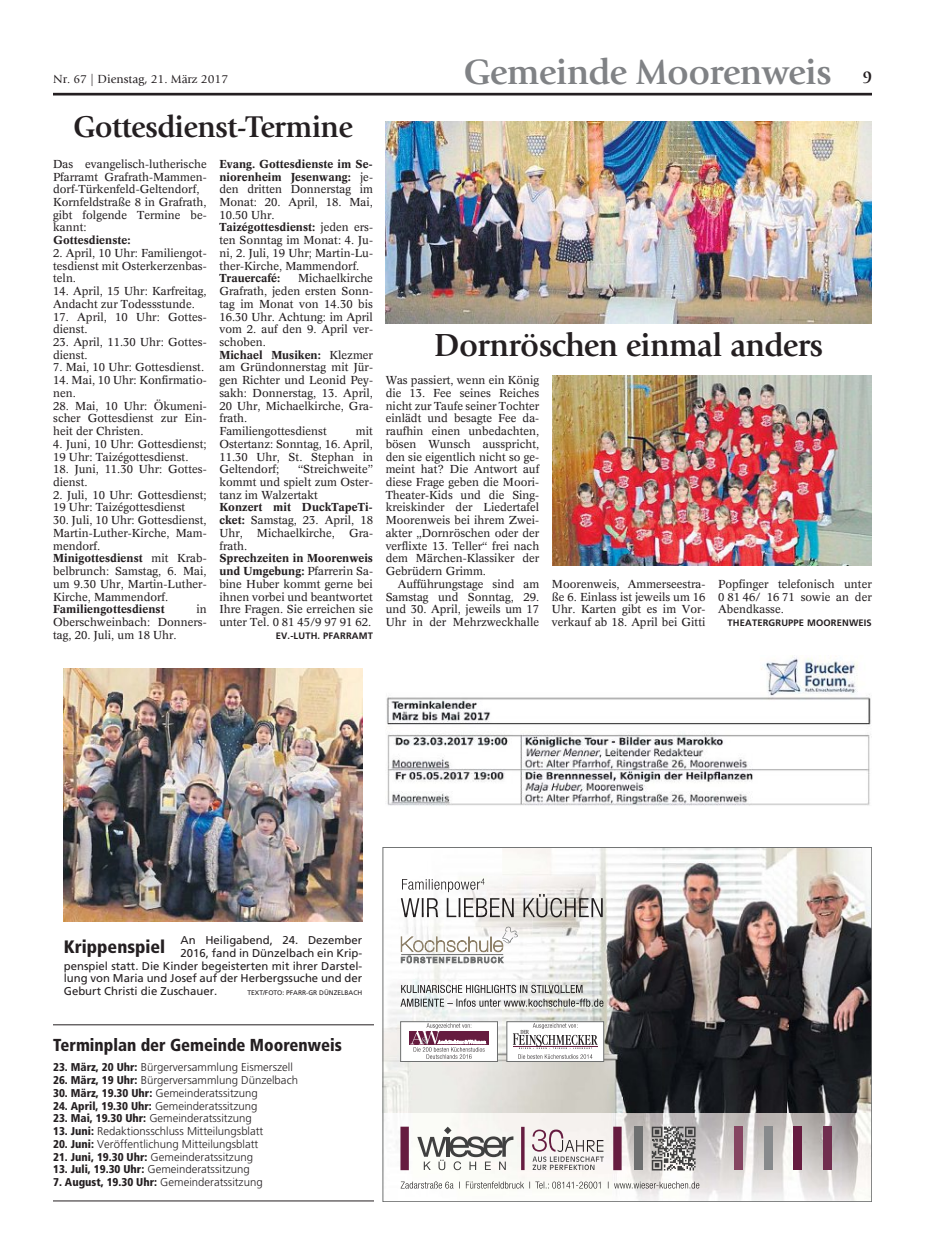
<style>
.page{position:relative;width:925px;height:1255px;background:#fff}
.page>*{position:absolute;margin:0;border:0;box-sizing:border-box;transform-origin:0 0}
.t1{font:700 36.62px "Giovanni";letter-spacing:-.02em;color:#808285}
.t2{font:700 33.25px "Giovanni";letter-spacing:-.02em;color:#241f21;scale:.96 1}
.t3{font:700 31.25px "Giovanni";letter-spacing:-.02em;color:#241f21;scale:.96 1}
.t4{font:900 condensed 18px "Frutiger";color:#241f21}
.t5{font:900 condensed 17.38px "Frutiger";color:#241f21;scale:.96 1}
.t6{font:12.25px "Giovanni";color:#241f21}
.t7{font:11.38px/12.8px "Concorde";color:#241f21;text-align:justify}
.t8{font:300 11.38px "Frutiger";color:#241f21}
.t9{font:11.38px "Frutiger";color:#241f21}
.t10{font:700 11.38px "Concorde";color:#241f21}
.t11{font:700 9.38px "Frutiger";letter-spacing:.015em;color:#241f21}
.t12{font:6.62px "Frutiger";color:#241f21}
.s1{font-weight:700}
.s2{font-size:18px;color:#241f21}
.s3{font-weight:900;font-stretch:condensed}
</style>
<div class="page">
<hr style="left:54px;top:93px;width:818px;height:2px;background:#241f21">
<img style="left:386px;top:655px;width:485px;height:151px">
<hr style="left:53px;top:1024px;width:320px;height:1px;background:#241f21">
<hr style="left:53px;top:1200px;width:320px;height:1px;background:#241f21">
<img style="left:64px;top:668px;width:298px;height:253px">
<img style="left:386px;top:121px;width:486px;height:202px">
<img style="left:552px;top:375px;width:320px;height:190px">
<img style="left:385px;top:849px;width:485px;height:350px">
<img style="left:401px;top:894px;width:202px;height:23px">
<img style="left:402px;top:879px;width:78px;height:13px">
<svg style="left:481px;top:878px;width:3px;height:6px"></svg>
<img style="left:401px;top:984px;width:181px;height:9px">
<img style="left:400px;top:998px;width:101px;height:8px">
<img style="left:504px;top:998px;width:93px;height:8px">
<img style="left:385px;top:912px;width:147px;height:66px">
<img style="left:404px;top:912px;width:128px;height:5px">
<svg style="left:401px;top:926px;width:117px;height:37px"></svg>
<img style="left:582px;top:1181px;width:117px;height:7px">
<img style="left:401px;top:1181px;width:47px;height:7px">
<div style="left:635px;top:1126px;width:8px;height:44px;background:#6e7070"></div>
<svg style="left:400px;top:1126px;width:221px;height:44px"></svg>
<div style="left:823px;top:1126px;width:8px;height:44px;background:#702e4f"></div>
<div style="left:793px;top:1126px;width:9px;height:44px;background:#661c40"></div>
<div style="left:764px;top:1126px;width:8px;height:44px;background:#878a8c"></div>
<div style="left:734px;top:1126px;width:9px;height:44px;background:#854561"></div>
<svg style="left:652px;top:1126px;width:43px;height:44px;background:#8d8c8b"></svg>
<div style="left:401px;top:1021px;width:96px;height:40px;background:#fff"></div>
<div style="left:400px;top:1021px;width:98px;height:40px;border:1px solid #6e7070"></div>
<div style="left:507px;top:1021px;width:96px;height:40px;background:#fff"></div>
<div style="left:507px;top:1021px;width:97px;height:40px;border:1px solid #6e7070"></div>
<svg style="left:518px;top:1054px;width:74px;height:4px"></svg>
<div style="left:409px;top:1030px;width:80px;height:14px;background:#661c40"></div>
<svg style="left:410px;top:1023px;width:76px;height:35px"></svg>
<svg style="left:513px;top:1023px;width:85px;height:25px"></svg>
<p class="t6" style="left:53px;top:74px;width:177px">Nr. 67 | Dienstag, 21. März 2017</p>
<h3 class="t3" style="left:73px;top:108px;width:293px">Gottesdienst-Termine</h3>
<p class="t7" style="left:53px;top:158px;width:155px;text-align:left">Das evangelisch-lutherische<br>Pfarramt Grafrath-Mammen&shy;dorf-Türkenfeld-Geltendorf,<br>Kornfeldstraße 8 in Grafrath, gibt folgende Termine be&shy;kannt:</p>
<p class="t10" style="left:53px;top:235px;width:79px">Gottesdienste:</p>
<p class="t7" style="left:53px;top:247px;width:155px">2. April, 10 Uhr: Familiengot&shy;tesdienst mit Osterkerzenbas&shy;teln.</p>
<p class="t7" style="left:53px;top:286px;width:155px">14. April, 15 Uhr: Karfreitag,<br>Andacht zur Todessstunde.</p>
<p class="t7" style="left:53px;top:311px;width:155px">17. April, 10 Uhr: Gottes&shy;dienst.</p>
<p class="t7" style="left:53px;top:337px;width:155px">23. April, 11.30 Uhr: Gottes&shy;dienst.</p>
<p class="t7" style="left:53px;top:362px;width:152px">7. Mai, 10 Uhr: Gottesdienst.</p>
<p class="t7" style="left:53px;top:375px;width:155px">14. Mai, 10 Uhr: Konfirmatio&shy;nen.</p>
<p class="t7" style="left:53px;top:400px;width:155px">28. Mai, 10 Uhr: Ökumeni&shy;scher Gottesdienst zur Ein&shy;heit der Christen.</p>
<p class="t7" style="left:53px;top:438px;width:155px">4. Juni, 10 Uhr: Gottesdienst;<br>19 Uhr: Taizégottesdienst.</p>
<p class="t7" style="left:53px;top:464px;width:155px">18. Juni, 11.30 Uhr: Gottes&shy;dienst.</p>
<p class="t7" style="left:53px;top:489px;width:155px">2. Juli, 10 Uhr: Gottesdienst;<br>19 Uhr: Taizégottesdienst</p>
<p class="t7" style="left:53px;top:515px;width:155px;text-align:left">30. Juli, 10 Uhr: Gottesdienst,<br>Martin-Luther-Kirche, Mam&shy;mendorf.<br><span class="s1">Minigottesdienst</span> mit Krab&shy;belbrunch: Samstag, 6. Mai, um 9.30 Uhr, Martin-Luther-<br>Kirche, Mammendorf.</p>
<p class="t10" style="left:53px;top:604px;width:113px">Familiengottesdienst</p>
<p class="t7" style="left:219px;top:158px;width:155px;text-align:left"><span class="s1">Evang. Gottesdienste im Se&shy;niorenheim Jesenwang:</span> je&shy;den dritten Donnerstag im<br>Monat: 20. April, 18. Mai,<br>10.50 Uhr.<br><span class="s1">Taizégottesdienst:</span> jeden ers&shy;ten Sonntag im Monat: 4. Ju&shy;ni, 2. Juli, 19 Uhr; Martin-Lu&shy;ther-Kirche, Mammendorf.</p>
<p class="t10" style="left:219px;top:273px;width:62px">Trauercafé:</p>
<p class="t7" style="left:219px;top:273px;width:155px;text-align:left;text-indent:79px">Michaelkirche<br>Grafrath, jeden ersten Sonn&shy;tag im Monat von 14.30 bis<br>16.30 Uhr. Achtung: im April vom 2. auf den 9. April ver&shy;schoben.<br><span class="s1">Michael Musiken:</span> Klezmer am Gründonnerstag mit Jür&shy;gen Richter und Leonid Pey&shy;sakh: Donnerstag, 13. April,<br>20 Uhr, Michaelkirche, Gra&shy;frath.<br>Familiengottesdienst</p>
<p class="t7" style="left:219px;top:426px;width:155px;text-indent:137px">mit Ostertanz: Sonntag, 16. April, 11.30 Uhr, St. Stephan in Geltendorf;</p>
<p class="t7" style="left:219px;top:464px;width:155px;text-indent:79px">“Streichweite” kommt und spielt zum Oster&shy;tanz im Walzertakt</p>
<p class="t7" style="left:219px;top:502px;width:155px"><span class="s1">Konzert mit DuckTapeTi&shy;cket:</span> Samstag, 23. April, 18<br>Uhr, Michaelkirche, Gra&shy;frath.</p>
<p class="t7" style="left:219px;top:553px;width:155px"><span class="s1">Sprechzeiten in Moorenweis und Umgebung:</span> Pfarrerin Sa&shy;bine Huber kommt gerne bei ihnen vorbei und beantwortet Ihre Fragen. Sie erreichen sie unter Tel. 0 81 45/9 97 91 62.</p>
<p class="t11" style="left:276px;top:630px;width:99px">EV.-LUTH. PFARRAMT</p>
<p class="t7" style="left:53px;top:604px;width:155px;text-indent:143px">in Oberschweinbach: Donners&shy;tag, 20. Juli, um 18 Uhr.</p>
<h1 class="t1" style="left:463px;top:50px;width:411px">Gemeinde Moorenweis <span class="s2">9</span></h1>
<h2 class="t2" style="left:434px;top:325px;width:407px">Dornröschen einmal anders</h2>
<p class="t7" style="left:386px;top:375px;width:155px">Was passiert, wenn ein König die 13. Fee seines Reiches nicht zur Taufe seiner Tochter einlädt und besagte Fee da&shy;raufhin einen unbedachten, bösen Wunsch ausspricht, den sie eigentlich nicht so ge&shy;meint hat? Die Antwort auf diese Frage geben die Moori-Theater-Kids und die Sing&shy;kreiskinder der Liedertafel Moorenweis bei ihrem Zwei&shy;akter „Dornröschen oder der verflixte 13. Teller“ frei nach dem Märchen-Klassiker der Gebrüdern Grimm.</p>
<p class="t7" style="left:386px;top:578px;width:155px;text-indent:12px">Aufführungstage sind am Samstag und Sonntag, 29. und 30. April, jeweils um 17<br>Uhr in der Mehrzweckhalle</p>
<p class="t7" style="left:552px;top:578px;width:155px">Moorenweis, Ammerseestra&shy;ße 6. Einlass ist jeweils um 16<br>Uhr. Karten gibt es im Vor&shy;verkauf ab 18. April bei Gitti</p>
<p class="t7" style="left:718px;top:578px;width:155px">Popfinger telefonisch unter 0 81 46/ 16 71 sowie an der Abendkasse.</p>
<p class="t11" style="left:727px;top:617px;width:146px">THEATERGRUPPE MOORENWEIS</p>
<h3 class="t4" style="left:64px;top:936px;width:103px">Krippenspiel</h3>
<p class="t9" style="left:181px;top:936px;width:183px">An Heiligabend, 24. Dezember</p>
<p class="t9" style="left:181px;top:948px;width:183px">2016, fand in Dünzelbach ein Krip-</p>
<p class="t9" style="left:64px;top:961px;width:300px">penspiel statt. Die Kinder begeisterten mit ihrer Darstel-</p>
<p class="t9" style="left:64px;top:974px;width:300px">lung von Maria und Josef auf der Herbergssuche und der</p>
<p class="t9" style="left:64px;top:986px;width:155px">Geburt Christi die Zuschauer.</p>
<p class="t12" style="left:247px;top:990px;width:116px">TEXT/FOTO: PFARR-GR DÜNZELBACH</p>
<h3 class="t5" style="left:53px;top:1034px;width:302px">Terminplan der Gemeinde Moorenweis</h3>
<p class="t8" style="left:53px;top:1062px;width:241px"><span class="s3">23. März, 20 Uhr:</span> Bürgerversammlung Eismerszell</p>
<p class="t8" style="left:53px;top:1075px;width:246px"><span class="s3">26. März, 19 Uhr:</span> Bürgerversammlung Dünzelbach</p>
<p class="t8" style="left:53px;top:1088px;width:206px"><span class="s3">30. März, 19.30 Uhr:</span> Gemeinderatssitzung</p>
<p class="t8" style="left:53px;top:1100px;width:206px"><span class="s3">24. April, 19.30 Uhr:</span> Gemeinderatssitzung</p>
<p class="t8" style="left:53px;top:1113px;width:200px"><span class="s3">23. Mai, 19.30 Uhr:</span> Gemeinderatssitzung</p>
<p class="t8" style="left:53px;top:1126px;width:212px"><span class="s3">13. Juni:</span> Redaktionsschluss Mitteilungsblatt</p>
<p class="t8" style="left:53px;top:1139px;width:207px"><span class="s3">20. Juni:</span> Veröffentlichung Mitteilungsblatt</p>
<p class="t8" style="left:53px;top:1151px;width:201px"><span class="s3">21. Juni, 19.30 Uhr:</span> Gemeinderatssitzung</p>
<p class="t8" style="left:53px;top:1164px;width:198px"><span class="s3">13. Juli, 19.30 Uhr:</span> Gemeinderatssitzung</p>
<p class="t8" style="left:53px;top:1177px;width:211px"><span class="s3">7. August, 19.30 Uhr:</span> Gemeinderatssitzung</p>
</div>
